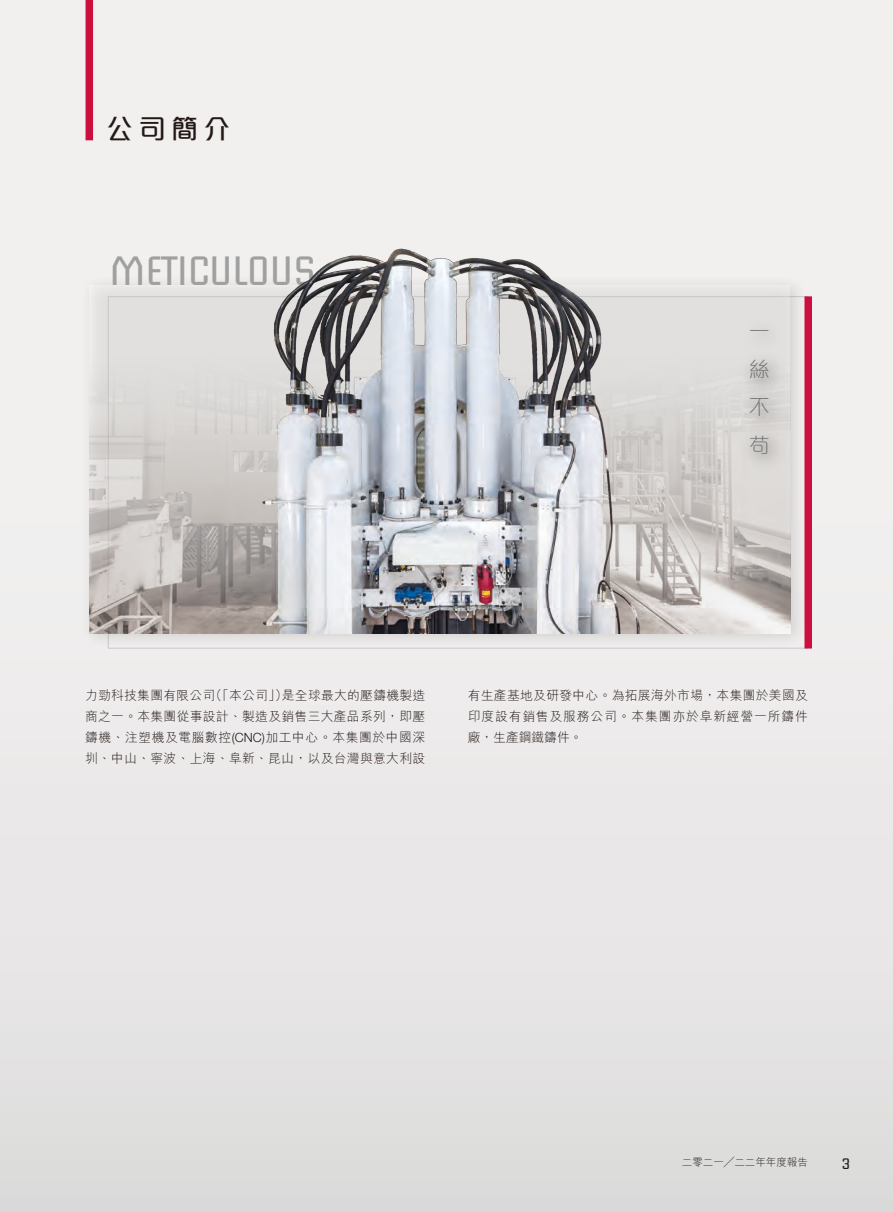
<style>
.page{position:relative;width:893px;height:1212px;background:#fff}
.page>*{position:absolute;margin:0;border:0;box-sizing:border-box;transform-origin:0 0}
.t1{font:40.5px "Briem Akademi Std";letter-spacing:-.02em;color:#a0a0a1}
.t2{font:500 27px "M Elle HK";color:#231916}
.t3{font:300 21px/37.8px "M Elle HK";color:#727272;text-align:justify}
.t4{font:15px "Briem Akademi Std";color:#231916}
.t5{font:300 12.75px/21px "M Hei HK";letter-spacing:.025em;color:#231916;text-align:justify}
.t6{font:300 10.5px "M Hei HK";color:#231916}
.s1{font-family:"Helvetica Neue LT Std"}
</style>
<div class="page">
<div style="left:0;top:0;width:893px;height:1212px;background:linear-gradient(to bottom,#f6f5f4,#e2e1e1)"></div>
<img style="left:74px;top:267px;width:741px;height:389px">
<img style="left:90px;top:239px;width:700px;height:394px">
<img style="left:729px;top:301px;width:70px;height:200px">
<div style="left:86px;top:0;width:7px;height:140px;background:#cb103f"></div>
<h2 class="t2" style="left:106px;top:116px;width:126px">公司簡介</h2>
<h1 class="t1" style="left:109px;top:248px;width:209px">METICULOUS</h1>
<h3 class="t3" style="left:749px;top:312px;width:22px">一絲不苟</h3>
<p class="t5" style="left:85px;top:685px;width:342px">力勁科技集團有限公司（「本公司」）是全球最大的壓鑄機製造商之一。本集團從事設計、製造及銷售三大產品系列，即壓鑄機、注塑機及電腦數控<span class="s1">(CNC)</span>加工中心。本集團於中國深圳、中山、寧波、上海、阜新、昆山，以及台灣與意大利設</p>
<p class="t5" style="left:468px;top:685px;width:342px">有生產基地及研發中心。為拓展海外市場，本集團於美國及印度設有銷售及服務公司。本集團亦於阜新經營一所鑄件廠，生產鋼鐵鑄件。</p>
<p class="t6" style="left:682px;top:1157px;width:127px">二零二一╱二二年年度報告</p>
<p class="t4" style="left:841px;top:1155px;width:10px">3</p>
</div>
